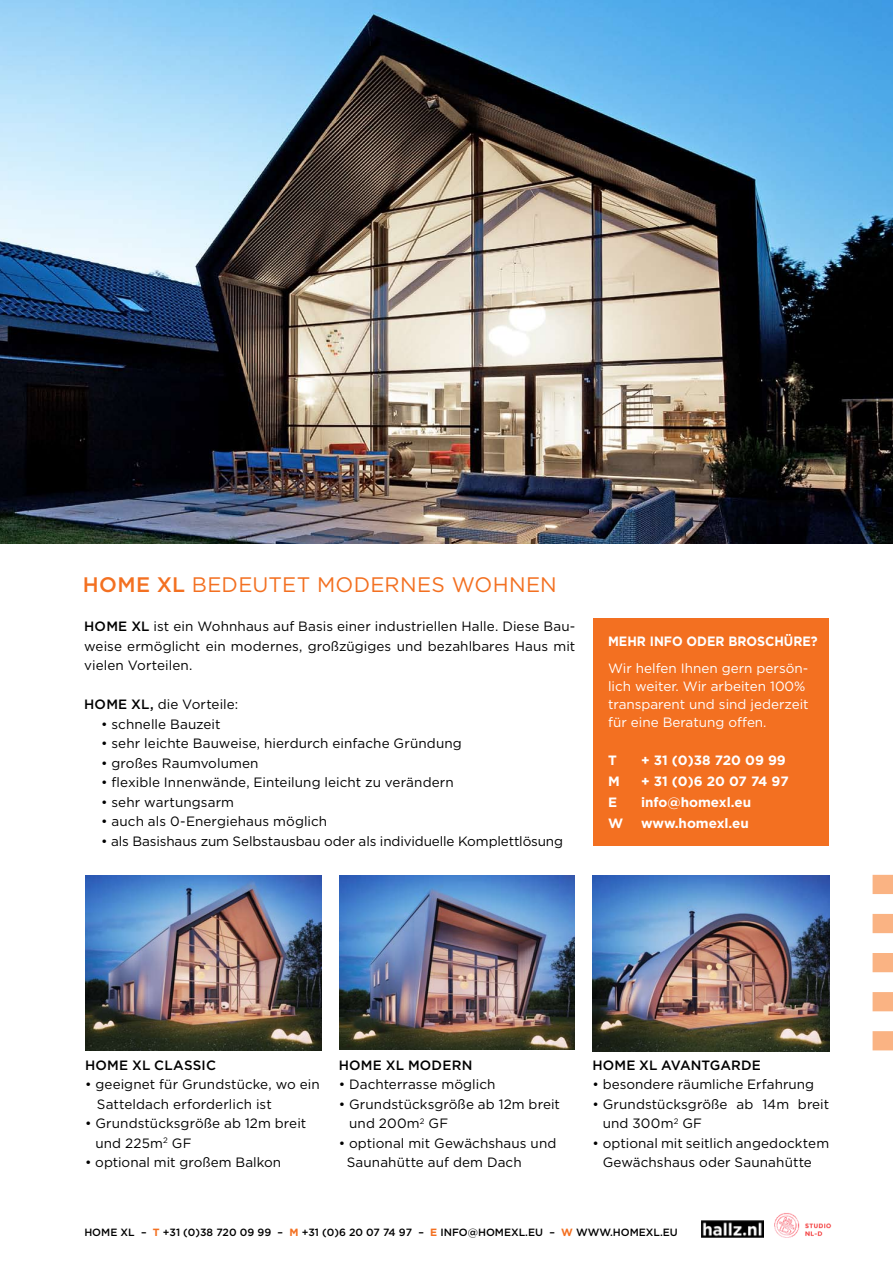
<style>
.page{position:relative;width:893px;height:1263px;background:#fff}
.page>*{position:absolute;margin:0;border:0;box-sizing:border-box;transform-origin:0 0}
.t1{font:21px "Gotham";letter-spacing:.015em;color:#f37021}
.t2{font:500 21px "Gotham";color:#f37021}
.t3{font:13.5px/19.5px "Gotham";letter-spacing:.005em;color:#000}
.t4{font:13.5px/18px "Gotham";color:#fff}
.t5{font:700 13.5px "Gotham";color:#fff}
.t6{font:500 13.5px "Gotham";letter-spacing:.01em;color:#000}
.t7{font:700 13.5px "Gotham";color:#fff;scale:.93 1}
.t8{font:500 10.5px "Gotham";color:#000}
.s1{font-weight:500}
.s2{font-weight:700;color:#f37021}
</style>
<div class="page">
<svg style="left:873px;top:875px;width:20px;height:175px"></svg>
<img style="left:774px;top:1213px;width:58px;height:25px">
<img style="left:701px;top:1220px;width:62px;height:17px">
<div style="left:593px;top:618px;width:236px;height:228px;background:#f37021"></div>
<img style="left:85px;top:876px;width:237px;height:174px">
<img style="left:339px;top:876px;width:236px;height:174px">
<img style="left:593px;top:876px;width:236px;height:175px">
<img style="left:0;top:0;width:893px;height:543px">
<h1 class="t2" style="left:83px;top:573px;width:34px">HOME</h1>
<h1 class="t1" style="left:157px;top:573px;width:51px"><span class="s1">XL</span> bede</h1>
<h1 class="t1" style="left:252px;top:573px;width:117px">utet Moder</h1>
<h1 class="t1" style="left:400px;top:573px;width:158px">nes wohnen</h1>
<p class="t3" style="left:84px;top:616px;width:493px;text-align:justify;text-indent:47px"><span class="s1">XL</span> ist ein Wohnhaus auf Basis einer industriellen Halle. Diese Bau&shy;weise ermöglicht ein modernes, großzügiges und bezahlbares Haus mit vielen Vorteilen.</p>
<p class="t6" style="left:84px;top:697px;width:22px">HOME</p>
<p class="t3" style="left:131px;top:694px;width:108px"><span class="s1">XL,</span> die Vorteile:</p>
<p class="t3" style="left:101px;top:714px;width:121px">• schnelle Bauzeit</p>
<p class="t3" style="left:101px;top:733px;width:362px">• sehr leichte Bauweise, hierdurch einfache Gründung</p>
<p class="t3" style="left:101px;top:753px;width:159px">• großes Raumvolumen</p>
<p class="t3" style="left:101px;top:772px;width:354px">• flexible Innenwände, Einteilung leicht zu verändern</p>
<p class="t3" style="left:101px;top:792px;width:134px">• sehr wartungsarm</p>
<p class="t3" style="left:101px;top:811px;width:228px">• auch als 0-Energiehaus möglich</p>
<p class="t3" style="left:101px;top:831px;width:463px">• als Basishaus zum Selbstausbau oder als individuelle Komplettlösung</p>
<p class="t6" style="left:84px;top:619px;width:22px">HOME</p>
<p class="t7" style="left:608px;top:634px;width:227px">Mehr info oder broschüre?</p>
<p class="t4" style="left:608px;top:659px;width:202px">Wir helfen Ihnen gern persön&shy;lich weiter. Wir arbeiten 100% transparent und sind jederzeit für eine Beratung offen.</p>
<p class="t5" style="left:608px;top:752px;width:10px">T</p>
<p class="t5" style="left:641px;top:752px;width:146px">+ 31 (0)38 720 09 99</p>
<p class="t5" style="left:608px;top:773px;width:13px">M</p>
<p class="t5" style="left:641px;top:773px;width:149px">+ 31 (0)6 20 07 74 97</p>
<p class="t5" style="left:608px;top:794px;width:11px">E</p>
<p class="t5" style="left:641px;top:794px;width:112px">info@homexl.eu</p>
<p class="t5" style="left:608px;top:815px;width:9px">W</p>
<p class="t5" style="left:641px;top:815px;width:109px">www.homexl.eu</p>
<p class="t6" style="left:85px;top:1057px;width:131px">HOME XL CLASSIC</p>
<p class="t3" style="left:97px;top:1074px;width:224px;text-indent:-12px">• geeignet für Grundstücke, wo ein<br>Satteldach erforderlich ist</p>
<p class="t3" style="left:95px;top:1113px;width:212px;text-indent:-10px">• Grundstücksgröße ab 12m breit und 225m<sup>2</sup> GF</p>
<p class="t3" style="left:85px;top:1153px;width:198px">• optional mit großem Balkon</p>
<p class="t6" style="left:339px;top:1057px;width:135px">HOME XL MODERN</p>
<p class="t3" style="left:339px;top:1075px;width:158px">• Dachterrasse möglich</p>
<p class="t3" style="left:349px;top:1094px;width:212px;text-indent:-10px">• Grundstücksgröße ab 12m breit und 200m<sup>2</sup> GF</p>
<p class="t3" style="left:347px;top:1133px;width:211px;text-indent:-8px">• optional mit Gewächshaus und<br>Saunahütte auf dem Dach</p>
<p class="t6" style="left:592px;top:1057px;width:170px">H OME XL AVANTGARDE</p>
<p class="t3" style="left:592px;top:1075px;width:223px">• besondere räumliche Erfahrung</p>
<p class="t3" style="left:603px;top:1094px;width:228px;text-indent:-10px">• Grundstücksgröße ab 14m breit und 300m<sup>2</sup> GF</p>
<p class="t3" style="left:592px;top:1133px;width:238px;text-align:center">• optional mit seitlich angedocktem<br>Gewächshaus oder Saunahütte</p>
<p class="t8" style="left:84px;top:1226px;width:595px">HOME XL – <span class="s2">T</span> +31 (0)38 720 09 99 – <span class="s2">M</span> +31 (0)6 20 07 74 97 – <span class="s2">E</span> INFO@H OMEXL.EU – <span class="s2">w</span> WWW.H OMEXL.EU</p>
</div>
